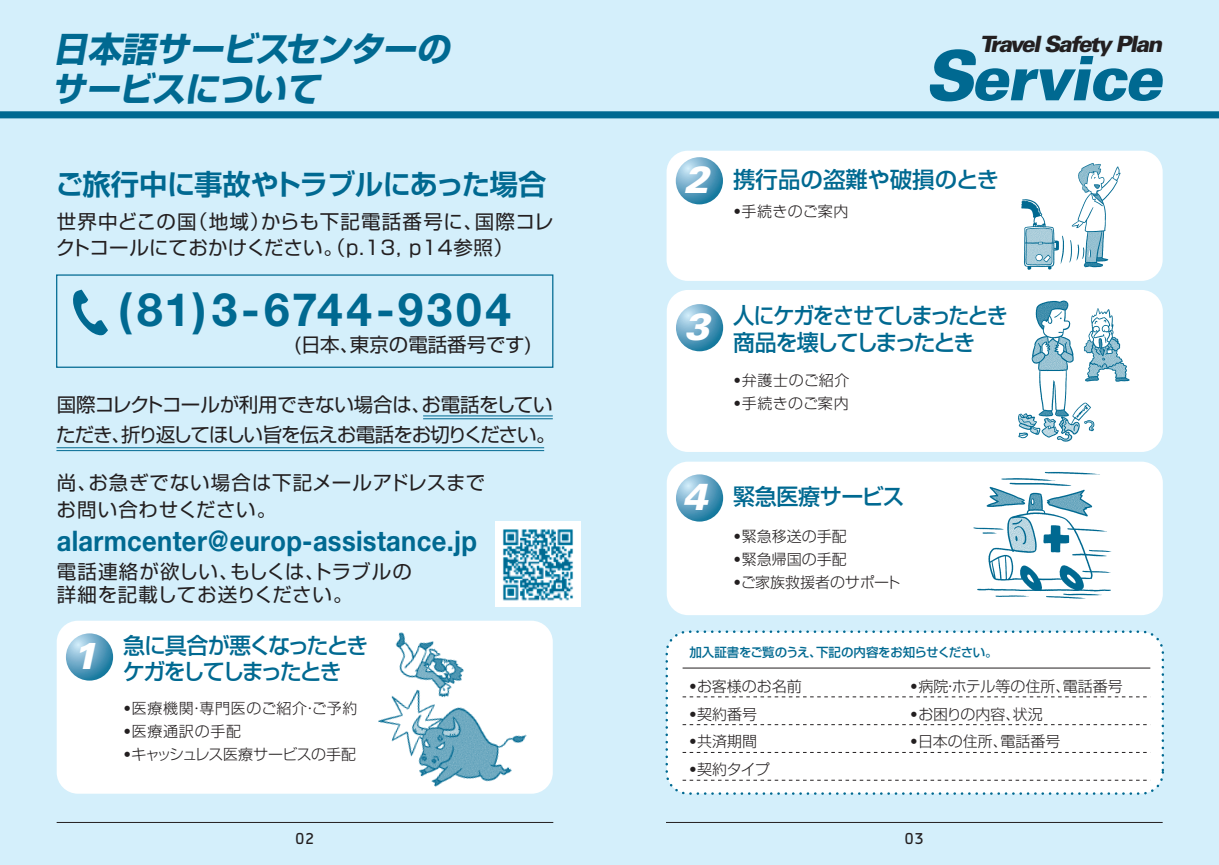
<style>
.page{position:relative;width:1219px;height:865px;background:#fff}
.page>*{position:absolute;margin:0;border:0;box-sizing:border-box;transform-origin:0 0}
.t1{font:italic 900 61.5px "Univers LT Pro 75";color:#006991}
.t2{font:700 46px "Helvetica Neue";letter-spacing:.075em;color:#006991}
.t3{font:italic 900 37.5px "Univers LT Pro 75";color:#fff}
.t4{font:italic 34.5px/39.5px "Shin Go Pro Bold 90 pv RKSJ H";color:#006991}
.t5{font:700 28.25px "Helvetica Neue";letter-spacing:.015em;color:#006991;scale:.9 1}
.t6{font:28.25px "Shin Go Pro De Bold 90 pv RKSJ H";letter-spacing:-.02em;color:#006991}
.t7{font:22.5px/26.5px "Shin Go Pro Medium 90 pv RKSJ H";letter-spacing:-.095em;color:#006991;scale:.95 1}
.t8{font:22.5px/26.5px "Shin Go Pro Medium 90 pv RKSJ H";letter-spacing:-.095em;color:#006991}
.t9{font:italic 900 22.5px "Univers LT Pro 75";color:#231f20}
.t10{font:22.5px "Shin Go Pro Medium 90 pv RKSJ H";color:#006991}
.t11{font:22.5px "Shin Go Pro Medium 90 pv RKSJ H";letter-spacing:-.02em;color:#006991}
.t12{font:19.5px/30px "Shin Go Pro Regular 90 pv RKSJ H";letter-spacing:-.045em;color:#231f20}
.t13{font:19.5px/26.5px "Shin Go Pro Regular 90 pv RKSJ H";letter-spacing:.025em;color:#231f20}
.t14{font:19.5px/23px "Shin Go Pro Regular 90 pv RKSJ H";letter-spacing:.035em;color:#231f20}
.t15{font:19.5px/26.5px "Shin Go Pro Regular 90 pv RKSJ H";letter-spacing:.04em;color:#231f20}
.t16{font:19.5px "Shin Go Pro Regular 90 pv RKSJ H";color:#231f20}
.t17{font:15px/27.5px "Shin Go Pro Light 90 pv RKSJ H";color:#231f20}
.t18{font:15px/23px "Shin Go Pro Light 90 pv RKSJ H";letter-spacing:.035em;color:#231f20}
.t19{font:15px "Shin Go Pro Light 90 pv RKSJ H";letter-spacing:.02em;color:#231f20}
.t20{font:15px "OCRB Std";color:#231f20}
.t21{font:12.5px "Shin Go Pro Medium 90 pv RKSJ H";letter-spacing:-.03em;color:#006991}
.s1{font-family:"Shin Go Pro Ultra 90 pv RKSJ H"}
.s2{font-size:69px}
.s3{font-family:"Univers LT Pro 75";font-weight:900;font-style:italic;font-size:37.5px;color:#fff}
</style>
<div class="page">
<div style="left:0;top:0;width:609px;height:865px;background:#d4effb"></div>
<hr style="left:57px;top:822px;width:496px;height:1px;background:#231f20">
<div style="left:0;top:111px;width:609px;height:7px;background:#006991"></div>
<div style="left:57px;top:620px;width:496px;height:173px;background:#fff;border-radius:21px"></div>
<svg style="left:66px;top:633px;width:47px;height:47px;background:#69a7c5"></svg>
<img style="left:346px;top:620px;width:208px;height:203px">
<div style="left:56px;top:274px;width:497px;height:94px;border:1px solid #006991"></div>
<svg style="left:73px;top:289px;width:35px;height:47px"></svg>
<img style="left:495px;top:521px;width:85px;height:85px">
<hr style="left:423px;top:415px;width:130px;height:1px;background:#006991">
<hr style="left:423px;top:418px;width:130px;height:1px;background:#006991">
<hr style="left:56px;top:447px;width:488px;height:1px;background:#006991">
<hr style="left:56px;top:450px;width:488px;height:1px;background:#006991">
<div style="left:609px;top:0;width:610px;height:865px;background:#d4effb"></div>
<hr style="left:666px;top:822px;width:497px;height:1px;background:#231f20">
<div style="left:609px;top:111px;width:610px;height:7px;background:#006991"></div>
<div style="left:667px;top:631px;width:496px;height:162px;background:#fff;border-radius:21px"></div>
<div style="left:665px;top:630px;width:499px;height:164px;border:2px dashed #006991;border-radius:21px"></div>
<div style="left:667px;top:461px;width:496px;height:154px;background:#fff;border-radius:21px"></div>
<hr style="left:683px;top:667px;width:467px;height:1px;background:#231f20">
<svg style="left:683px;top:696px;width:464px;height:1px"></svg>
<svg style="left:683px;top:724px;width:464px;height:1px"></svg>
<svg style="left:683px;top:752px;width:464px;height:1px"></svg>
<svg style="left:683px;top:779px;width:464px;height:1px"></svg>
<div style="left:667px;top:290px;width:496px;height:162px;background:#fff;border-radius:21px"></div>
<svg style="left:676px;top:304px;width:47px;height:47px;background:#68a7c5"></svg>
<img style="left:1018px;top:300px;width:112px;height:142px">
<svg style="left:676px;top:474px;width:47px;height:47px;background:#69a7c5"></svg>
<img style="left:971px;top:461px;width:146px;height:138px">
<div style="left:667px;top:151px;width:496px;height:130px;background:#fff;border-radius:21px"></div>
<svg style="left:676px;top:157px;width:47px;height:47px;background:#68a7c5"></svg>
<img style="left:1021px;top:163px;width:100px;height:107px">
<h3 class="t4" style="left:52px;top:26px;width:408px">日本語サービスセンターのサービスについて</h3>
<h3 class="t6" style="left:56px;top:161px;width:492px">ご旅行中に事故やトラブルにあった場合</h3>
<p class="t13" style="left:56px;top:205px;width:499px">世界中どこの国（地域）からも下記電話番号に、国際コレクトコールにておかけください。（p.13, p14参照）</p>
<h2 class="t2" style="left:118px;top:281px;width:394px">(81)3-6744-9304</h2>
<p class="t16" style="left:294px;top:328px;width:239px">(日本、東京の電話番号です)</p>
<p class="t12" style="left:56px;top:387px;width:501px">国際コレクトコールが利用できない場合は、お電話をしていただき、折り返してほしい旨を伝えお電話をお切りください。</p>
<p class="t15" style="left:57px;top:467px;width:430px">尚、お急ぎでない場合は下記メールアドレスまでお問い合わせください。</p>
<h3 class="t5" style="left:57px;top:523px;width:469px">alarmcenter@europ-assistance.jp</h3>
<p class="t14" style="left:57px;top:558px;width:357px">電話連絡が欲しい、もしくは、トラブルの詳細を記載してお送りください。</p>
<h3 class="t3" style="left:73px;top:629px;width:27px">1</h3>
<h3 class="t8" style="left:123px;top:629px;width:247px">急に具合が悪くなったときケガをしてしまったとき</h3>
<p class="t17" style="left:120px;top:695px;width:239px;line-height:23px"><span class="s1">・</span>医療機関・専門医のご紹介・ご予約<span class="s1">・</span>医療通訳の手配<br><span class="s1">・</span>キャッシュレス医療サービスの手配</p>
<h3 class="t9" style="left:980px;top:28px;width:189px">TravelSafetyPlan</h3>
<h1 class="t1" style="left:924px;top:35px;width:253px"><span class="s2">S</span>ervice</h1>
<h3 class="t3" style="left:684px;top:153px;width:27px">2</h3>
<h3 class="t10" style="left:733px;top:161px;width:268px">携行品の盗難や破損のとき</h3>
<p class="t19" style="left:730px;top:199px;width:120px"><span class="s1">・</span>手続きのご案内</p>
<h3 class="t3" style="left:684px;top:300px;width:27px">3</h3>
<h3 class="t7" style="left:733px;top:300px;width:291px">人にケガをさせてしまったとき商品を壊してしまったとき</h3>
<p class="t18" style="left:730px;top:366px;width:121px"><span class="s1">・</span>弁護士のご紹介<span class="s1">・</span>手続きのご案内</p>
<h3 class="t11" style="left:683px;top:478px;width:223px"><span class="s3">4</span> 緊急医療サービス</h3>
<p class="t17" style="left:730px;top:523px;width:172px;line-height:23px"><span class="s1">・</span>緊急移送の手配<br><span class="s1">・</span>緊急帰国の手配<br><span class="s1">・</span>ご家族救援者のサポート</p>
<p class="t21" style="left:689px;top:642px;width:310px">加入証書をご覧のうえ、下記の内容をお知らせください。</p>
<p class="t17" style="left:685px;top:670px;width:118px"><span class="s1">・</span>お客様のお名前<span class="s1">・</span>契約番号<br><span class="s1">・</span>共済期間<br><span class="s1">・</span>契約タイプ</p>
<p class="t17" style="left:907px;top:670px;width:218px"><span class="s1">・</span>病院・ホテル等の住所、電話番号<span class="s1">・</span>お困りの内容、状況<br><span class="s1">・</span>日本の住所、電話番号</p>
<p class="t20" style="left:294px;top:830px;width:22px">02</p>
<p class="t20" style="left:904px;top:830px;width:22px">03</p>
</div>
